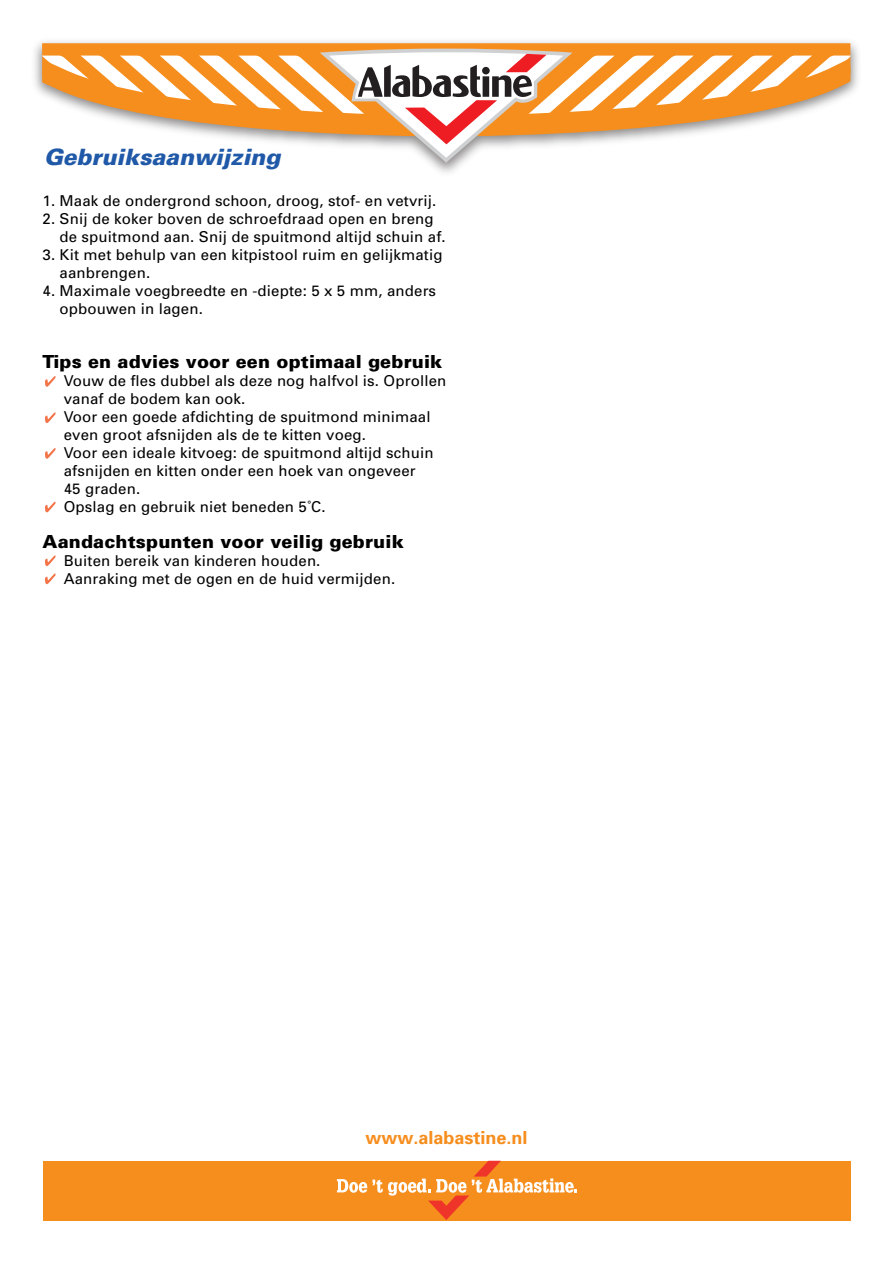
<style>
.page{position:relative;width:893px;height:1263px;background:#fff}
.page>*{position:absolute;margin:0;border:0;box-sizing:border-box;transform-origin:0 0}
.t1{font:italic 900 22.5px "Univers";color:#2059a8}
.t2{font:900 18px "Univers";letter-spacing:.01em;color:#000}
.t3{font:700 18px "Univers";color:#f68e1e}
.t4{font:15px/18px "Univers";letter-spacing:.01em;color:#000}
</style>
<div class="page">
<img style="left:34px;top:43px;width:824px;height:130px">
<svg style="left:42px;top:41px;width:809px;height:8px;background:#f3a959"></svg>
<svg style="left:42px;top:49px;width:809px;height:114px"></svg>
<div style="left:43px;top:1161px;width:807px;height:59px;background:#f68e1e"></div>
<svg style="left:337px;top:1161px;width:240px;height:59px"></svg>
<svg style="left:45px;top:412px;width:10px;height:11px"></svg>
<svg style="left:45px;top:376px;width:10px;height:11px"></svg>
<svg style="left:45px;top:502px;width:10px;height:10px"></svg>
<svg style="left:45px;top:555px;width:10px;height:11px"></svg>
<svg style="left:45px;top:573px;width:10px;height:11px"></svg>
<svg style="left:45px;top:448px;width:10px;height:11px"></svg>
<h1 class="t1" style="left:44px;top:143px;width:238px">Gebruiksaanwijzing</h1>
<p class="t4" style="left:43px;top:192px;width:395px">1. Maak de ondergrond schoon, droog, stof- en vetvrij.</p>
<p class="t4" style="left:60px;top:210px;width:388px;text-indent:-17px">2. Snij de koker boven de schroefdraad open en breng de spuitmond aan. Snij de spuitmond altijd schuin af.</p>
<p class="t4" style="left:60px;top:246px;width:384px;text-indent:-17px">3. Kit met behulp van een kitpistool ruim en gelijkmatig aanbrengen.</p>
<p class="t4" style="left:60px;top:282px;width:378px;text-indent:-17px">4. Maximale voegbreedte en -diepte: 5 x 5 mm, anders opbouwen in lagen.</p>
<p class="t2" style="left:43px;top:351px;width:401px">Tips en advies voor een optimaal gebruik</p>
<p class="t4" style="left:64px;top:372px;width:384px">Vouw de fles dubbel als deze nog halfvol is. Oprollen vanaf de bodem kan ook.<br>Voor een goede afdichting de spuitmond minimaal even groot afsnijden als de te kitten voeg.<br>Voor een ideale kitvoeg: de spuitmond altijd schuin afsnijden en kitten onder een hoek van ongeveer<br>45 graden.<br>Opslag en gebruik niet beneden 5˚C.</p>
<p class="t2" style="left:43px;top:531px;width:363px">Aandachtspunten voor veilig gebruik</p>
<p class="t4" style="left:64px;top:552px;width:333px">Buiten bereik van kinderen houden.<br>Aanraking met de ogen en de huid vermijden.</p>
<p class="t3" style="left:365px;top:1126px;width:164px">www.alabastine.nl</p>
</div>
